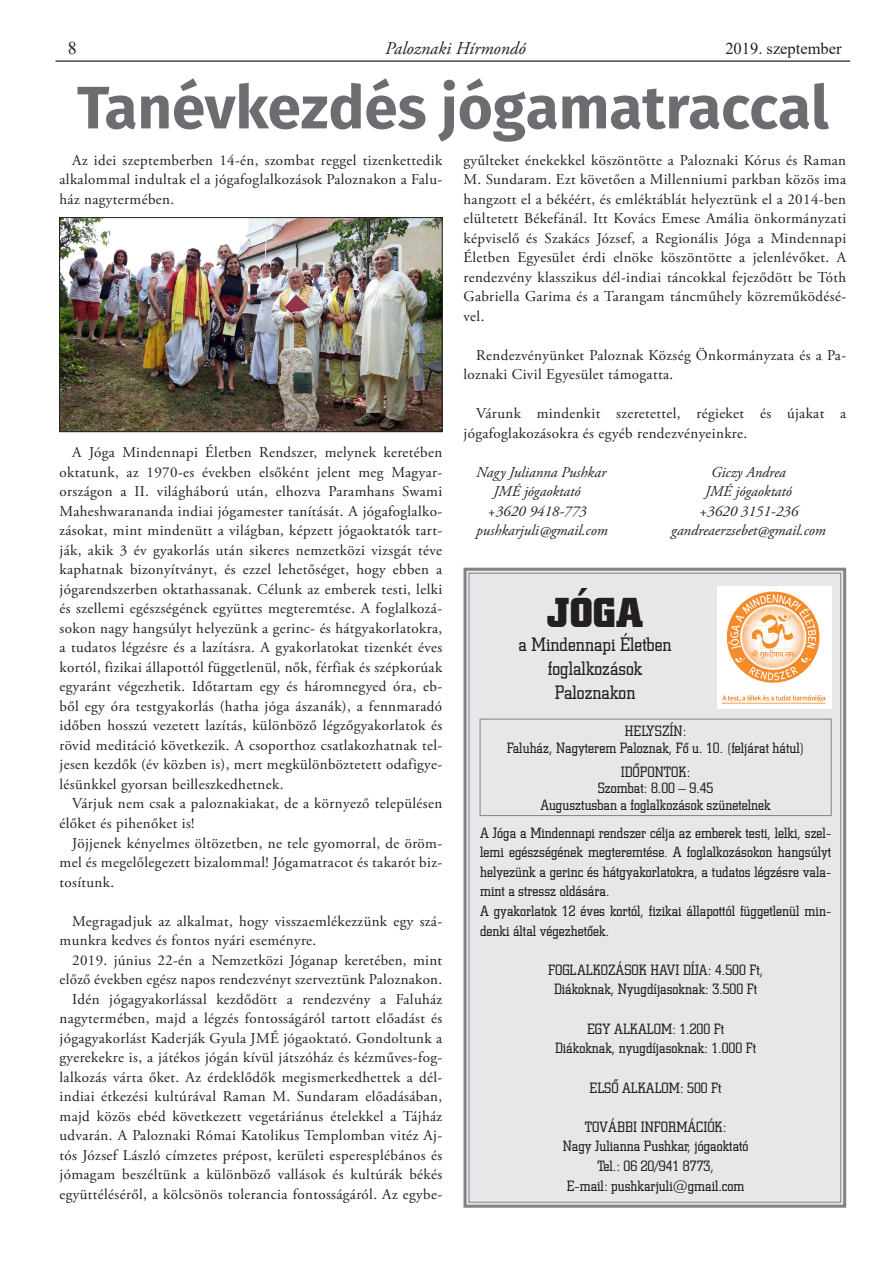
<style>
.page{position:relative;width:893px;height:1263px;background:#fff}
.page>*{position:absolute;margin:0;border:0;box-sizing:border-box;transform-origin:0 0}
.cím_nagy{font:700 60px "Fira Sans";color:#6c6d70}
.t1{font:700 42px "PFL Square Slabserif 711";color:#231f20}
.t2{font:300 19.5px "PFL Square Slabserif 711";color:#231f20}
.t3{font:italic 18px "Adobe Garamond Pro";color:#231f20}
.t4{font:18px "Times New Roman";color:#231f20}
.t5{font:16.5px "Times New Roman";color:#231f20}
.SZÖVEG{font:15px/19.5px "Adobe Garamond Pro";letter-spacing:.025em;color:#231f20;text-align:justify}
.t6{font:300 15px/19.6px "PFL Square Slabserif 711";color:#231f20;text-align:justify}
.SZÖVEG-2{font:italic 15px "Adobe Garamond Pro";color:#231f20}
</style>
<div class="page">
<hr style="left:55px;top:60px;width:795px;height:2px;background:#424b4e">
<img style="left:61px;top:219px;width:380px;height:211px">
<div style="left:59px;top:217px;width:384px;height:215px;border:1px solid #231f20"></div>
<div style="left:463px;top:567px;width:384px;height:641px;background:#e6e7e9"></div>
<img style="left:718px;top:586px;width:113px;height:123px">
<div style="left:480px;top:719px;width:352px;height:97px;border:1px solid #808285"></div>
<p class="t4" style="left:68px;top:35px;width:10px">8</p>
<p class="t3" style="left:385px;top:37px;width:142px">Paloznaki Hírmondó</p>
<p class="t5" style="left:725px;top:37px;width:118px">2019. szeptember</p>
<p class="cím_nagy" style="left:77px;top:57px;width:753px">Tanévkezdés jógamatraccal</p>
<p class="SZÖVEG" style="left:60px;top:151px;width:384px;text-indent:13px">Az idei szeptemberben 14-én, szombat reggel tizenkettedik alkalommal indultak el a jógafoglalkozások Paloznakon a Falu&shy;ház nagytermében.</p>
<p class="SZÖVEG" style="left:463px;top:151px;width:384px">gyűlteket énekekkel köszöntötte a Paloznaki Kórus és Raman M. Sundaram. Ezt követően a Millenniumi parkban közös ima hangzott el a békéért, és emléktáblát helyeztünk el a 2014-ben elültetett Békefánál. Itt Kovács Emese Amália önkormányzati képviselő és Szakács József, a Regionális Jóga a Mindennapi Életben Egyesület érdi elnöke köszöntötte a jelenlévőket. A rendezvény klasszikus dél-indiai táncokkal fejeződött be Tóth Gabriella Garima és a Tarangam táncműhely közreműködésé&shy;vel.</p>
<p class="SZÖVEG" style="left:463px;top:346px;width:384px;text-indent:13px">Rendezvényünket Paloznak Község Önkormányzata és a Pa&shy;loznaki Civil Egyesület támogatta.</p>
<p class="SZÖVEG" style="left:463px;top:404px;width:384px;text-indent:13px">Várunk mindenkit szeretettel, régieket és újakat a jógafoglakozásokra és egyéb rendezvényeinkre.</p>
<p class="SZÖVEG-2" style="left:476px;top:463px;width:131px">Nagy Julianna Pushkar</p>
<p class="SZÖVEG-2" style="left:711px;top:463px;width:76px">Giczy Andrea</p>
<p class="SZÖVEG-2" style="left:494px;top:483px;width:88px">JMÉ jógaoktató</p>
<p class="SZÖVEG-2" style="left:705px;top:483px;width:88px">JMÉ jógaoktató</p>
<p class="SZÖVEG-2" style="left:487px;top:502px;width:101px">+3620 9418-773</p>
<p class="SZÖVEG-2" style="left:699px;top:502px;width:101px">+3620 3151-236</p>
<p class="SZÖVEG-2" style="left:476px;top:522px;width:133px">pushkarjuli@gmail.com</p>
<p class="SZÖVEG-2" style="left:671px;top:522px;width:156px">gandreaerzsebet@gmail.com</p>
<p class="SZÖVEG" style="left:60px;top:443px;width:384px;text-indent:13px">A Jóga Mindennapi Életben Rendszer, melynek keretében oktatunk, az 1970-es években elsőként jelent meg Magyar&shy;országon a II. világháború után, elhozva Paramhans Swami Maheshwarananda indiai jógamester tanítását. A jógafoglalko&shy;zásokat, mint mindenütt a világban, képzett jógaoktatók tart&shy;ják, akik 3 év gyakorlás után sikeres nemzetközi vizsgát téve kaphatnak bizonyítványt, és ezzel lehetőséget, hogy ebben a jógarendszerben oktathassanak. Célunk az emberek testi, lelki és szellemi egészségének együttes megteremtése. A foglalkozá&shy;sokon nagy hangsúlyt helyezünk a gerinc- és hátgyakorlatokra, a tudatos légzésre és a lazításra. A gyakorlatokat tizenkét éves kortól, fizikai állapottól függetlenül, nők, férfiak és szépkorúak egyaránt végezhetik. Időtartam egy és háromnegyed óra, eb&shy;ből egy óra testgyakorlás (hatha jóga ászanák), a fennmaradó időben hosszú vezetett lazítás, különböző légzőgyakorlatok és rövid meditáció következik. A csoporthoz csatlakozhatnak tel&shy;jesen kezdők (év közben is), mert megkülönböztetett odafigye&shy;lésünkkel gyorsan beilleszkedhetnek.</p>
<p class="SZÖVEG" style="left:60px;top:794px;width:384px;text-indent:13px">Várjuk nem csak a paloznakiakat, de a környező településen élőket és pihenőket is!</p>
<p class="SZÖVEG" style="left:60px;top:833px;width:384px;text-indent:13px">Jöjjenek kényelmes öltözetben, ne tele gyomorral, de öröm&shy;mel és megelőlegezett bizalommal! Jógamatracot és takarót biz&shy;tosítunk.</p>
<p class="SZÖVEG" style="left:60px;top:911px;width:384px;text-indent:13px">Megragadjuk az alkalmat, hogy visszaemlékezzünk egy szá&shy;munkra kedves és fontos nyári eseményre.</p>
<p class="SZÖVEG" style="left:60px;top:950px;width:384px;text-align:right">2019. június 22-én a Nemzetközi Jóganap keretében, mint előző években egész napos rendezvényt szerveztünk Paloznakon.</p>
<p class="SZÖVEG" style="left:60px;top:989px;width:384px;text-indent:13px">Idén jógagyakorlással kezdődött a rendezvény a Faluház nagytermében, majd a légzés fontosságáról tartott előadást és jógagyakorlást Kaderják Gyula JMÉ jógaoktató. Gondoltunk a gyerekekre is, a játékos jógán kívül játszóház és kézműves-fog&shy;lalkozás várta őket. Az érdeklődők megismerkedhettek a dél&shy;indiai étkezési kultúrával Raman M. Sundaram előadásában, majd közös ebéd következett vegetáriánus ételekkel a Tájház udvarán. A Paloznaki Római Katolikus Templomban vitéz Aj&shy;tós József László címzetes prépost, kerületi esperesplébános és jómagam beszéltünk a különböző vallások és kultúrák békés együttéléséről, a kölcsönös tolerancia fontosságáról. Az egybe-</p>
<p class="t1" style="left:547px;top:587px;width:99px">JÓGA</p>
<p class="t2" style="left:519px;top:633px;width:155px">a Mindennapi Életben</p>
<p class="t2" style="left:548px;top:657px;width:96px">foglalkozások</p>
<p class="t2" style="left:555px;top:681px;width:82px">Paloznakon</p>
<p class="t6" style="left:625px;top:721px;width:63px">HELYSZÍN:</p>
<p class="t6" style="left:507px;top:737px;width:299px">Faluház, Nagyterem Paloznak, Fõ u. 10. (feljárat hátul)</p>
<p class="t6" style="left:621px;top:761px;width:71px">IDÕPONTOK:</p>
<p class="t6" style="left:598px;top:778px;width:117px">Szombat: 8.00 – 9.45</p>
<p class="t6" style="left:540px;top:794px;width:232px">Augusztusban a foglalkozások szünetelnek</p>
<p class="t6" style="left:480px;top:822px;width:353px">A Jóga a Mindennapi rendszer célja az emberek testi, lelki, szel&shy;lemi egészségének megteremtése. A foglalkozásokon hangsúlyt helyezünk a gerinc és hátgyakorlatokra, a tudatos légzésre vala&shy;mint a stressz oldására.</p>
<p class="t6" style="left:480px;top:901px;width:353px">A gyakorlatok 12 éves kortól, fizikai állapottól függetlenül min&shy;denki által végezhetõek.</p>
<p class="t6" style="left:548px;top:959px;width:217px">FOGLALKOZÁSOK HAVI DÍJA: 4.500 Ft,</p>
<p class="t6" style="left:554px;top:979px;width:205px">Diákoknak, Nyugdíjasoknak: 3.500 Ft</p>
<p class="t6" style="left:587px;top:1018px;width:139px">EGY ALKALOM: 1.200 Ft</p>
<p class="t6" style="left:555px;top:1038px;width:203px">Diákoknak, nyugdíjasoknak: 1.000 Ft</p>
<p class="t6" style="left:590px;top:1077px;width:134px">ELSÕ ALKALOM: 500 Ft</p>
<p class="t6" style="left:585px;top:1116px;width:143px">TOVÁBBI INFORMÁCIÓK:</p>
<p class="t6" style="left:563px;top:1136px;width:187px">Nagy Julianna Pushkar, jógaoktató</p>
<p class="t6" style="left:597px;top:1156px;width:118px">Tel.: 06 20/941 8773,</p>
<p class="t6" style="left:567px;top:1175px;width:179px">E-mail: pushkarjuli@gmail.com</p>
</div>
